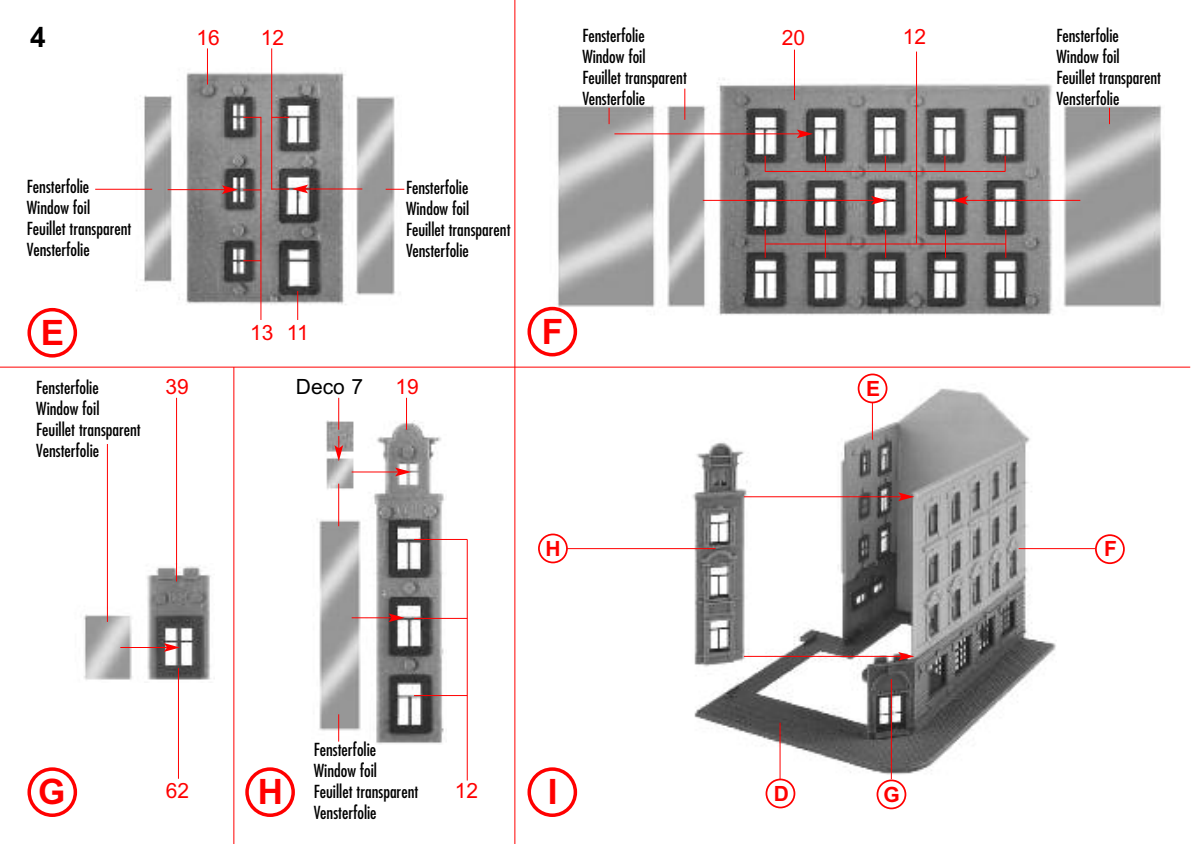
<style>
.page{position:relative;width:1191px;height:844px;background:#fff}
.page>*{position:absolute;margin:0;border:0;box-sizing:border-box;transform-origin:0 0}
.t1{font:700 35px "Arial";color:#f00}
.t2{font:700 28px "Arial";color:#000}
.t3{font:21px "Arial";color:#f00}
.t4{font:700 21px "Arial";color:#f00}
.t5{font:21px "Arial";color:#000}
.t6{font:condensed 17.5px/21px "Futura Std";color:#000}
</style>
<div class="page">
<hr style="left:514px;top:0;width:1px;height:843px;background:#f00">
<hr style="left:233px;top:367px;width:1px;height:476px;background:#f00">
<hr style="left:0;top:366px;width:1190px;height:1px;background:#f00">
<img style="left:681px;top:385px;width:375px;height:394px">
<img style="left:317px;top:420px;width:129px;height:324px">
<img style="left:83px;top:563px;width:128px;height:117px">
<img style="left:549px;top:79px;width:613px;height:237px">
<img style="left:134px;top:68px;width:268px;height:240px">
<svg style="left:27px;top:308px;width:50px;height:49px"></svg>
<svg style="left:527px;top:307px;width:50px;height:49px"></svg>
<svg style="left:27px;top:767px;width:50px;height:49px"></svg>
<svg style="left:245px;top:767px;width:50px;height:49px"></svg>
<svg style="left:527px;top:767px;width:50px;height:49px"></svg>
<svg style="left:765px;top:778px;width:30px;height:30px"></svg>
<svg style="left:857px;top:373px;width:30px;height:30px"></svg>
<svg style="left:1095px;top:534px;width:29px;height:30px"></svg>
<svg style="left:876px;top:779px;width:30px;height:30px"></svg>
<svg style="left:538px;top:533px;width:30px;height:30px"></svg>
<hr style="left:207px;top:48px;width:1px;height:36px;background:#f00">
<hr style="left:794px;top:50px;width:1px;height:50px;background:#f00">
<hr style="left:684px;top:89px;width:1px;height:31px;background:#f00">
<hr style="left:271px;top:48px;width:1px;height:141px;background:#f00">
<hr style="left:176px;top:397px;width:1px;height:184px;background:#f00">
<hr style="left:107px;top:444px;width:1px;height:177px;background:#f00">
<hr style="left:338px;top:397px;width:1px;height:32px;background:#f00">
<hr style="left:406px;top:397px;width:1px;height:32px;background:#f00">
<svg style="left:243px;top:117px;width:17px;height:1px"></svg>
<hr style="left:95px;top:189px;width:57px;height:1px;background:#f00">
<svg style="left:386px;top:189px;width:18px;height:1px"></svg>
<svg style="left:243px;top:260px;width:17px;height:1px"></svg>
<svg style="left:271px;top:117px;width:18px;height:1px"></svg>
<hr style="left:765px;top:171px;width:240px;height:1px;background:#f00">
<hr style="left:765px;top:243px;width:240px;height:1px;background:#f00">
<hr style="left:1018px;top:548px;width:77px;height:1px;background:#f00">
<hr style="left:567px;top:548px;width:148px;height:1px;background:#f00">
<hr style="left:872px;top:402px;width:1px;height:37px;background:#f00">
<hr style="left:260px;top:117px;width:1px;height:203px;background:#f00">
<hr style="left:916px;top:52px;width:1px;height:191px;background:#f00">
<svg style="left:764px;top:156px;width:1px;height:15px"></svg>
<svg style="left:825px;top:156px;width:1px;height:15px"></svg>
<svg style="left:885px;top:156px;width:1px;height:15px"></svg>
<svg style="left:944px;top:156px;width:1px;height:15px"></svg>
<svg style="left:1004px;top:156px;width:1px;height:15px"></svg>
<svg style="left:764px;top:230px;width:1px;height:28px"></svg>
<svg style="left:825px;top:230px;width:1px;height:28px"></svg>
<svg style="left:885px;top:230px;width:1px;height:28px"></svg>
<svg style="left:945px;top:230px;width:1px;height:28px"></svg>
<svg style="left:1005px;top:230px;width:1px;height:28px"></svg>
<svg style="left:297px;top:291px;width:1px;height:29px"></svg>
<hr style="left:178px;top:668px;width:1px;height:110px;background:#f00">
<hr style="left:467px;top:539px;width:1px;height:241px;background:#f00">
<hr style="left:779px;top:722px;width:1px;height:57px;background:#f00">
<hr style="left:891px;top:679px;width:1px;height:100px;background:#f00">
<hr style="left:414px;top:539px;width:53px;height:1px;background:#f00">
<hr style="left:414px;top:617px;width:53px;height:1px;background:#f00">
<hr style="left:414px;top:695px;width:53px;height:1px;background:#f00">
<hr style="left:168px;top:189px;width:57px;height:1px;background:#f00">
<svg style="left:222px;top:185px;width:39px;height:9px"></svg>
<hr style="left:120px;top:647px;width:47px;height:1px;background:#f00">
<svg style="left:164px;top:643px;width:16px;height:8px"></svg>
<hr style="left:352px;top:471px;width:46px;height:1px;background:#f00">
<svg style="left:395px;top:467px;width:16px;height:9px"></svg>
<hr style="left:352px;top:617px;width:39px;height:1px;background:#f00">
<svg style="left:388px;top:613px;width:17px;height:9px"></svg>
<hr style="left:744px;top:655px;width:157px;height:1px;background:#f00">
<svg style="left:898px;top:651px;width:16px;height:9px"></svg>
<hr style="left:744px;top:496px;width:157px;height:1px;background:#f00">
<svg style="left:898px;top:492px;width:16px;height:9px"></svg>
<svg style="left:334px;top:436px;width:9px;height:25px"></svg>
<hr style="left:703px;top:200px;width:171px;height:1px;background:#f00">
<svg style="left:871px;top:196px;width:16px;height:9px"></svg>
<hr style="left:965px;top:200px;width:115px;height:1px;background:#f00">
<svg style="left:952px;top:196px;width:16px;height:9px"></svg>
<hr style="left:614px;top:133px;width:186px;height:1px;background:#f00">
<svg style="left:796px;top:129px;width:17px;height:9px"></svg>
<hr style="left:305px;top:188px;width:57px;height:1px;background:#f00">
<svg style="left:271px;top:184px;width:37px;height:9px"></svg>
<svg style="left:608px;top:108px;width:1px;height:16px"></svg>
<svg style="left:1109px;top:108px;width:1px;height:16px"></svg>
<svg style="left:338px;top:714px;width:1px;height:27px"></svg>
<hr style="left:338px;top:483px;width:1px;height:43px;background:#f00">
<h2 class="t2" style="left:30px;top:21px;width:17px">4</h2>
<p class="t3" style="left:196px;top:25px;width:25px">16</p>
<p class="t6" style="left:582px;top:26px;width:106px">Fensterfolie<br>Window foil<br>Feuillet transparent<br>Vensterfolie</p>
<p class="t3" style="left:261px;top:25px;width:25px">12</p>
<p class="t3" style="left:781px;top:25px;width:25px">20</p>
<p class="t6" style="left:27px;top:177px;width:106px">Fensterfolie<br>Window foil<br>Feuillet transparent<br>Vensterfolie</p>
<p class="t6" style="left:406px;top:178px;width:106px">Fensterfolie<br>Window foil<br>Feuillet transparent<br>Vensterfolie</p>
<h1 class="t1" style="left:41px;top:312px;width:25px">E</h1>
<h1 class="t1" style="left:542px;top:311px;width:23px">F</h1>
<p class="t3" style="left:250px;top:320px;width:25px">13</p>
<p class="t3" style="left:287px;top:320px;width:23px">11</p>
<p class="t6" style="left:36px;top:377px;width:106px">Fensterfolie<br>Window foil<br>Feuillet transparent<br>Vensterfolie</p>
<p class="t3" style="left:165px;top:374px;width:25px">39</p>
<p class="t5" style="left:296px;top:374px;width:69px">Deco 7</p>
<p class="t3" style="left:395px;top:374px;width:25px">19</p>
<p class="t4" style="left:545px;top:536px;width:17px">H</p>
<p class="t3" style="left:902px;top:25px;width:25px">12</p>
<p class="t4" style="left:866px;top:376px;width:16px">E</p>
<p class="t6" style="left:314px;top:739px;width:106px">Fensterfolie<br>Window foil<br>Feuillet transparent<br>Vensterfolie</p>
<h1 class="t1" style="left:38px;top:771px;width:29px">G</h1>
<h1 class="t1" style="left:258px;top:771px;width:27px">H</h1>
<h1 class="t1" style="left:548px;top:771px;width:11px">I</h1>
<p class="t4" style="left:773px;top:780px;width:17px">D</p>
<p class="t3" style="left:166px;top:778px;width:25px">62</p>
<p class="t3" style="left:455px;top:778px;width:25px">12</p>
<p class="t4" style="left:883px;top:781px;width:18px">G</p>
<p class="t6" style="left:1056px;top:26px;width:106px">Fensterfolie<br>Window foil<br>Feuillet transparent<br>Vensterfolie</p>
<p class="t4" style="left:1104px;top:536px;width:14px">F</p>
</div>
